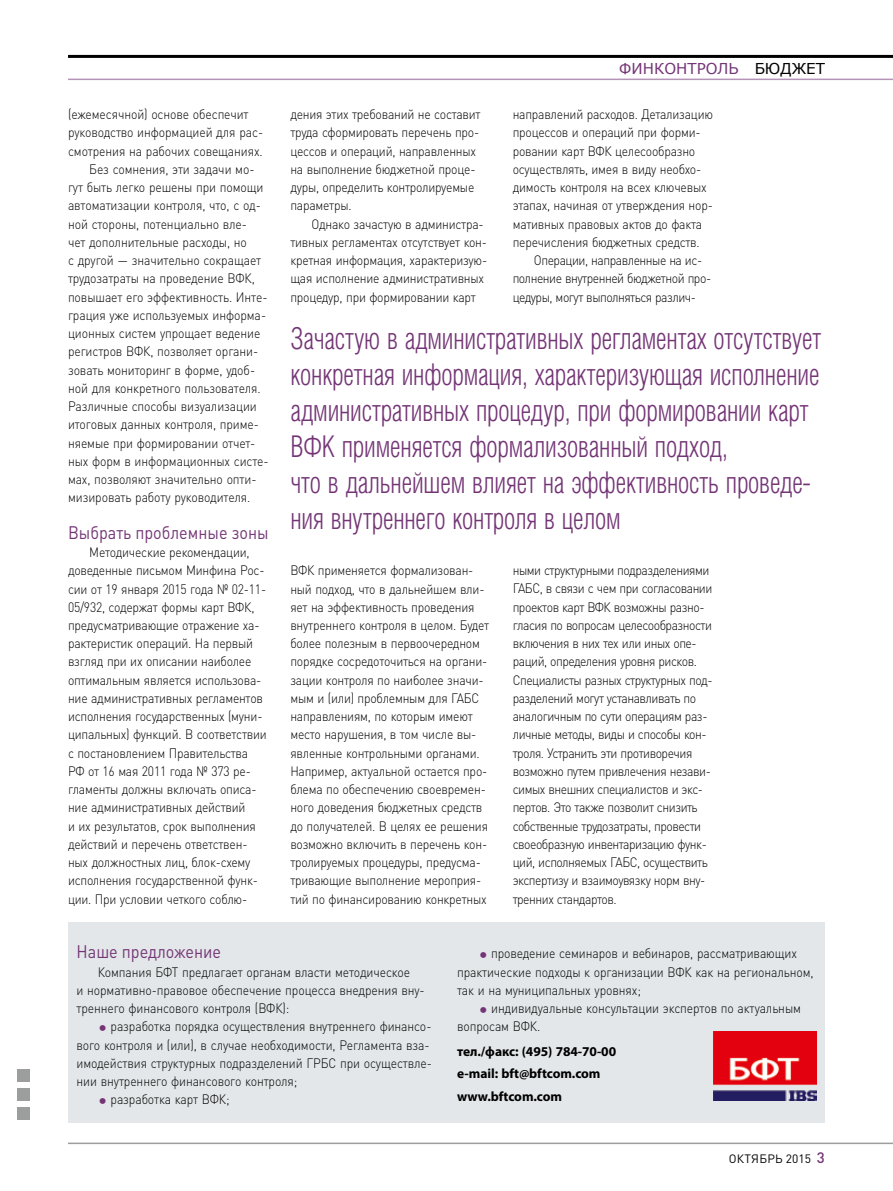
<style>
.page{position:relative;width:893px;height:1191px;background:#fff}
.page>*{position:absolute;margin:0;border:0;box-sizing:border-box;transform-origin:0 0}
.t1{font:30px/36px "Helios Cond Light C";letter-spacing:-.005em;color:#743576;scale:.9 1}
.t2{font:18px "DIN Pro";color:#743576;scale:.9 1}
.t3{font:15px "MS Reference Sans Serif";color:#743576}
.t4{font:300 13.5px/18.3px "DIN Pro";letter-spacing:-.02em;color:#000;scale:.9 1}
.t5{font:300 13.5px/18.3px "DIN Pro";letter-spacing:-.04em;color:#000;scale:.9 1}
.t6{font:700 13.5px/22.2px "Myriad Pro";letter-spacing:-.005em;color:#000}
.t7{font:12px "DIN Pro";letter-spacing:.02em;color:#000}
.s1{color:#000}
.s2{font-size:18px;color:#743576}
.s3{font-weight:500;font-size:15px;color:#743576}
</style>
<div class="page">
<hr style="left:68px;top:55px;width:825px;height:3px;background:#000">
<hr style="left:68px;top:79px;width:825px;height:1px;background:#b494b7">
<hr style="left:68px;top:1142px;width:825px;height:2px;background:#9c9d9d">
<div style="left:17px;top:1069px;width:13px;height:12px;background:#9c9d9d"></div>
<div style="left:17px;top:1088px;width:13px;height:13px;background:#9c9d9d"></div>
<div style="left:17px;top:1107px;width:13px;height:13px;background:#9c9d9d"></div>
<div style="left:68px;top:922px;width:757px;height:200px;background:#e3e7e9"></div>
<img style="left:714px;top:1031px;width:102px;height:69px">
<p class="t4" style="left:68px;top:104px;width:202px">(ежемесячной) основе обеспечит</p>
<p class="t4" style="left:68px;top:122px;width:218px">руководство информацией для рас-</p>
<p class="t4" style="left:68px;top:140px;width:218px">смотрения на рабочих совещаниях.</p>
<p class="t4" style="left:89px;top:159px;width:185px">Без сомнения, эти задачи мо-</p>
<p class="t4" style="left:68px;top:177px;width:219px">гут быть легко решены при помощи</p>
<p class="t4" style="left:68px;top:195px;width:216px">автоматизации контроля, что, с од-</p>
<p class="t4" style="left:68px;top:213px;width:200px">ной стороны, потенциально вле-</p>
<p class="t4" style="left:68px;top:232px;width:200px">чет дополнительные расходы, но</p>
<p class="t4" style="left:68px;top:250px;width:216px">с другой — значительно сокращает</p>
<p class="t4" style="left:68px;top:268px;width:209px">трудозатраты на проведение ВФК,</p>
<p class="t4" style="left:68px;top:286px;width:223px">повышает его эффективность. Инте-</p>
<p class="t4" style="left:68px;top:304px;width:222px">грация уже используемых информа-</p>
<p class="t4" style="left:68px;top:323px;width:215px">ционных систем упрощает ведение</p>
<p class="t4" style="left:68px;top:341px;width:213px">регистров ВФК, позволяет органи-</p>
<p class="t4" style="left:68px;top:359px;width:209px">зовать мониторинг в форме, удоб-</p>
<p class="t4" style="left:68px;top:377px;width:215px">ной для конкретного пользователя.</p>
<p class="t4" style="left:68px;top:396px;width:211px">Различные способы визуализации</p>
<p class="t4" style="left:68px;top:414px;width:214px">итоговых данных контроля, приме-</p>
<p class="t4" style="left:68px;top:432px;width:210px">няемые при формировании отчет-</p>
<p class="t4" style="left:68px;top:450px;width:225px">ных форм в информационных систе-</p>
<p class="t4" style="left:68px;top:469px;width:211px">мах, позволяют значительно опти-</p>
<p class="t4" style="left:68px;top:487px;width:204px">мизировать работу руководителя.</p>
<h2 class="t2" style="left:68px;top:518px;width:225px">Выбрать проблемные зоны</h2>
<p class="t4" style="left:68px;top:542px;width:222px;text-indent:21px">Методические рекомендации, доведенные письмом Минфина Рос&shy;сии от 19 января 2015 года № 02-11- 05/932, содержат формы карт ВФК, предусматривающие отражение ха&shy;рактеристик операций. На первый взгляд при их описании наиболее оптимальным является использова&shy;ние административных регламентов исполнения государственных (муни&shy;ципальных) функций. В соответствии с постановлением Правительства РФ от 16 мая 2011 года № 373 ре&shy;гламенты должны включать описа&shy;ние административных действий<br>и их результатов, срок выполнения действий и перечень ответствен&shy;ных должностных лиц, блок-схему исполнения государственной функ&shy;ции. При условии четкого соблю-</p>
<p class="t4" style="left:290px;top:104px;width:213px">дения этих требований не составит труда сформировать перечень про&shy;цессов и операций, направленных на выполнение бюджетной проце&shy;дуры, определить контролируемые параметры.</p>
<p class="t4" style="left:290px;top:213px;width:220px;text-indent:21px">Однако зачастую в администра&shy;тивных регламентах отсутствует кон&shy;кретная информация, характеризую&shy;щая исполнение административных процедур, при формировании карт</p>
<p class="t3" style="left:619px;top:59px;width:207px">ФИНКОНТРОЛЬ <span class="s1">БЮДЖЕТ</span></p>
<p class="t4" style="left:513px;top:104px;width:224px">направлений расходов. Детализацию</p>
<p class="t4" style="left:513px;top:122px;width:210px">процессов и операций при форми-</p>
<p class="t4" style="left:513px;top:140px;width:204px">ровании карт ВФК целесообразно</p>
<p class="t4" style="left:513px;top:159px;width:211px">осуществлять, имея в виду необхо-</p>
<p class="t4" style="left:513px;top:177px;width:217px">димость контроля на всех ключевых</p>
<p class="t4" style="left:513px;top:195px;width:224px">этапах, начиная от утверждения нор-</p>
<p class="t4" style="left:513px;top:213px;width:212px">мативных правовых актов до факта</p>
<p class="t4" style="left:513px;top:231px;width:209px">перечисления бюджетных средств.</p>
<p class="t5" style="left:534px;top:250px;width:188px">Операции, направленные на ис-</p>
<p class="t5" style="left:513px;top:268px;width:222px">полнение внутренней бюджетной про-</p>
<p class="t5" style="left:513px;top:286px;width:205px">цедуры, могут выполняться различ-</p>
<p class="t1" style="left:290px;top:320px;width:591px">Зачастую в административных регламентах отсутствует конкретная информация, характеризующая исполнение административных процедур, при формировании карт ВФК применяется формализованный подход,<br>что в дальнейшем влияет на эффективность проведе&shy;ния внутреннего контроля в целом</p>
<p class="t4" style="left:290px;top:560px;width:222px">ВФК применяется формализован&shy;ный подход, что в дальнейшем вли&shy;яет на эффективность проведения внутреннего контроля в целом. Будет более полезным в первоочередном порядке сосредоточиться на органи&shy;зации контроля по наиболее значи&shy;мым и (или) проблемным для ГАБС направлениям, по которым имеют место нарушения, в том числе вы&shy;явленные контрольными органами.<br>Например, актуальной остается про&shy;блема по обеспечению своевремен&shy;ного доведения бюджетных средств до получателей. В целях ее решения возможно включить в перечень кон&shy;тролируемых процедуры, предусма&shy;тривающие выполнение мероприя&shy;тий по финансированию конкретных</p>
<p class="t5" style="left:513px;top:560px;width:224px">ными структурными подразделениями ГАБС, в связи с чем при согласовании проектов карт ВФК возможны разно&shy;гласия по вопросам целесообразности включения в них тех или иных опе&shy;раций, определения уровня рисков.<br>Специалисты разных структурных под&shy;разделений могут устанавливать по аналогичным по сути операциям раз&shy;личные методы, виды и способы кон&shy;троля. Устранить эти противоречия возможно путем привлечения незави&shy;симых внешних специалистов и экс&shy;пертов. Это также позволит снизить собственные трудозатраты, провести своеобразную инвентаризацию функ&shy;ций, исполняемых ГАБС, осуществить экспертизу и взаимоувязку норм вну&shy;тренних стандартов.</p>
<h2 class="t2" style="left:77px;top:937px;width:162px">Наше предложение</h2>
<p class="t4" style="left:77px;top:961px;width:388px;text-indent:21px">Компания БФТ предлагает органам власти методическое<br>и нормативно-правовое обеспечение процесса внедрения вну&shy;треннего финансового контроля (ВФК):</p>
<p class="t4" style="left:77px;top:1016px;width:396px;text-indent:21px"><span class="s2">•</span> разработка порядка осуществления внутреннего финансо&shy;вого контроля и (или), в случае необходимости, Регламента вза&shy;имодействия структурных подразделений ГРБС при осуществле&shy;нии внутреннего финансового контроля;</p>
<p class="t4" style="left:98px;top:1089px;width:148px"><span class="s2">•</span> разработка карт ВФК;</p>
<p class="t4" style="left:457px;top:943px;width:398px;text-indent:21px"><span class="s2">•</span> проведение семинаров и вебинаров, рассматривающих практические подходы к организации ВФК как на региональном, так и на муниципальных уровнях;</p>
<p class="t4" style="left:457px;top:998px;width:384px;text-indent:21px"><span class="s2">•</span> индивидуальные консультации экспертов по актуальным вопросам ВФК.</p>
<p class="t6" style="left:457px;top:1040px;width:161px">тел./факс: (495) 784-70-00 e-mail: bft@bftcom.com www.bftcom.com</p>
<p class="t7" style="left:729px;top:1149px;width:98px">ОКТЯБРЬ 2015 <span class="s3">3</span></p>
</div>
